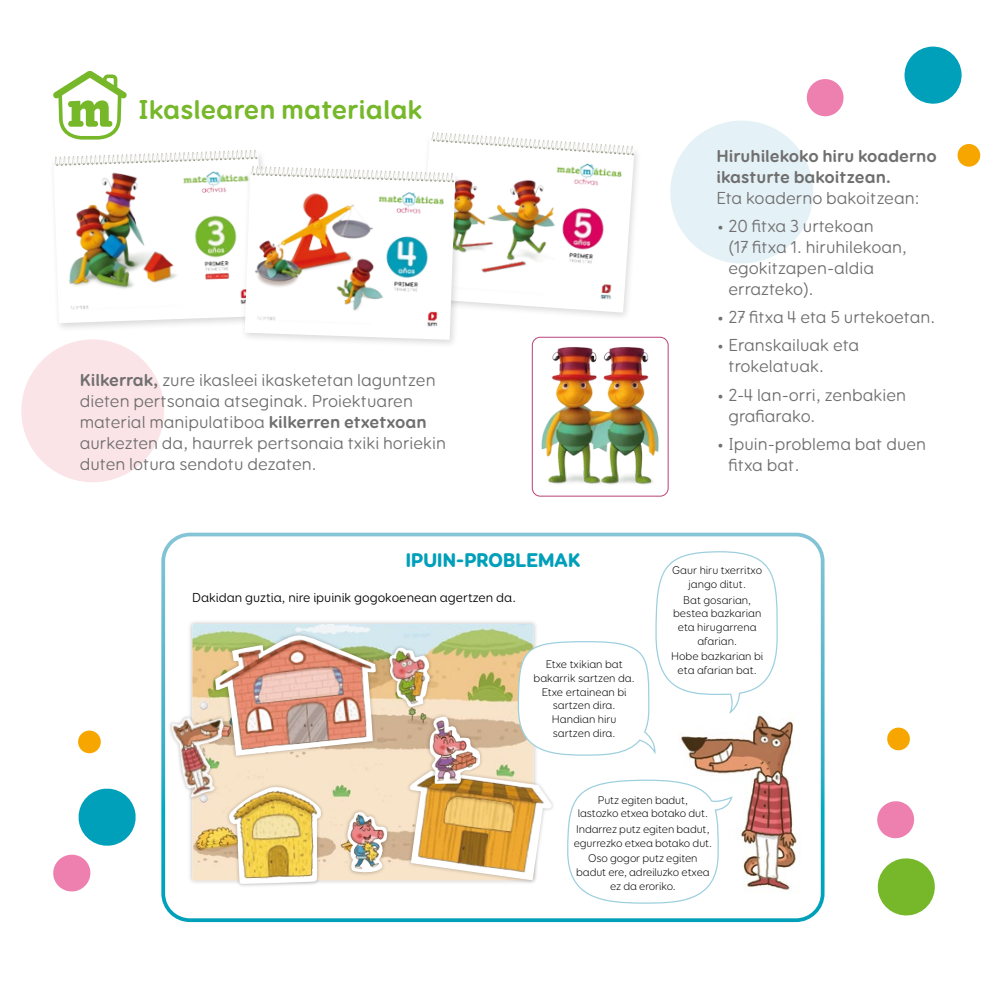
<style>
.page{position:relative;width:993px;height:993px;background:#fff}
.page>*{position:absolute;margin:0;border:0;box-sizing:border-box;transform-origin:0 0}
.t1{font:700 27.5px "SM Rounded";color:#76b82a}
.t2{font:900 20px "Booster Next FY";letter-spacing:-.025em;color:#009fba}
.t3{font:17.5px/21px "SM Rounded";color:#706f6f}
.t4{font:700 17.5px/21px "SM Rounded";color:#706f6f}
.t5{font:13.12px "Booster Next FY";color:#000}
.t6{font:300 11.25px/13.8px "Booster Next FY";color:#000;text-align:center}
.s1{font-weight:700}
</style>
<div class="page">
<div style="left:414px;top:131px;width:228px;height:191px;background:#000;opacity:.15"></div>
<svg style="left:21px;top:71px;width:613px;height:411px"></svg>
<img style="left:532px;top:337px;width:136px;height:159px">
<div style="left:531px;top:337px;width:137px;height:159px;border:1px solid #b94279;border-radius:8px"></div>
<svg style="left:904px;top:46px;width:58px;height:58px"></svg>
<svg style="left:78px;top:730px;width:23px;height:24px"></svg>
<div style="left:956px;top:144px;width:24px;height:23px;background:#f7a600;border-radius:50%"></div>
<svg style="left:887px;top:727px;width:23px;height:24px"></svg>
<svg style="left:53px;top:788px;width:83px;height:104px"></svg>
<svg style="left:670px;top:79px;width:173px;height:185px"></svg>
<svg style="left:877px;top:801px;width:38px;height:38px"></svg>
<svg style="left:877px;top:858px;width:58px;height:58px"></svg>
<div style="left:161px;top:532px;width:663px;height:389px;border:4px solid #fff;border-radius:27px"></div>
<img style="left:192px;top:623px;width:23px;height:257px">
<div style="left:168px;top:713px;width:59px;height:87px;background:#000;opacity:.25"></div>
<img style="left:171px;top:717px;width:44px;height:80px">
<img style="left:778px;top:718px;width:19px;height:172px">
<img style="left:215px;top:551px;width:563px;height:353px">
<img style="left:430px;top:718px;width:47px;height:65px">
<h1 class="t1" style="left:139px;top:93px;width:285px">Ikaslearen materialak</h1>
<p class="t3" style="left:80px;top:369px;width:367px"><span class="s1">Kilkerrak,</span> zure ikasleei ikasketetan laguntzen dieten pertsonaia atseginak. Proiektuaren material manipulatiboa <span class="s1">kilkerren etxetxoan </span>aurkezten da, haurrek pertsonaia txiki horiekin duten lotura sendotu dezaten.</p>
<p class="t2" style="left:405px;top:547px;width:176px">IPUIN-PROBLEMAK</p>
<p class="t5" style="left:192px;top:589px;width:325px">Dakidan guztia, nire ipuinik gogokoenean agertzen da.</p>
<p class="t6" style="left:533px;top:657px;width:103px">Etxe txikian bat bakarrik sartzen da.<br>Etxe ertainean bi sartzen dira.<br>Handian hiru sartzen dira.</p>
<p class="t4" style="left:716px;top:146px;width:222px">Hiruhilekoko hiru koaderno ikasturte bakoitzean.</p>
<p class="t3" style="left:716px;top:187px;width:204px">Eta koaderno bakoitzean:</p>
<p class="t3" style="left:728px;top:216px;width:180px;text-indent:-12px">• 20 fitxa 3 urtekoan<br>(17 fitxa 1. hiruhilekoan, egokitzapen-aldia errazteko).</p>
<p class="t3" style="left:716px;top:307px;width:220px">• 27 fitxa 4 eta 5 urtekoetan.</p>
<p class="t3" style="left:728px;top:335px;width:132px;text-indent:-12px">• Eranskailuak eta trokelatuak.</p>
<p class="t3" style="left:728px;top:384px;width:179px;text-indent:-12px">• 2-4 lan-orri, zenbakien grafiarako.</p>
<p class="t3" style="left:728px;top:433px;width:199px;text-indent:-12px">• Ipuin-problema bat duen fitxa bat.</p>
<p class="t6" style="left:672px;top:563px;width:91px">Gaur hiru txerritxo jango ditut.</p>
<p class="t6" style="left:673px;top:592px;width:90px">Bat gosarian, bestea bazkarian eta hirugarrena afarian.</p>
<p class="t6" style="left:671px;top:649px;width:94px">Hobe bazkarian bi eta afarian bat.</p>
<p class="t6" style="left:577px;top:792px;width:132px">Putz egiten badut, lastozko etxea botako dut.</p>
<p class="t6" style="left:573px;top:821px;width:140px;text-align:left">Indarrez putz egiten badut, egurrezko etxea botako dut.</p>
<p class="t6" style="left:576px;top:851px;width:135px">Oso gogor putz egiten badut ere, adreiluzko etxea ez da eroriko.</p>
</div>
